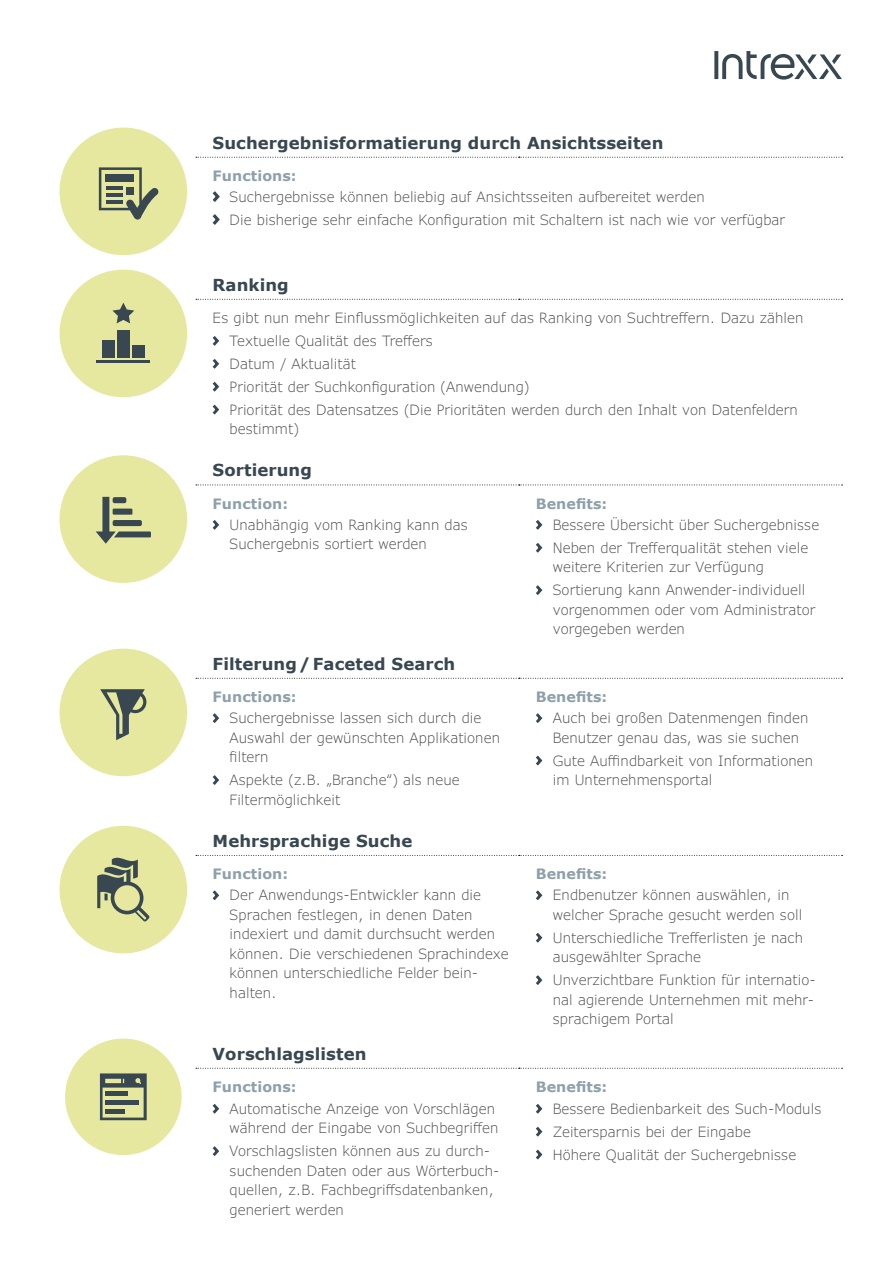
<style>
.page{position:relative;width:893px;height:1263px;background:#fff}
.page>*{position:absolute;margin:0;border:0;box-sizing:border-box;transform-origin:0 0}
.t1{font:700 16.5px "Verdana";letter-spacing:.005em;color:#384750}
.t2{font:300 14.25px/19.5px "Verdana Pro";letter-spacing:.005em;color:#4b4b4a}
.t3{font:700 14.25px "Verdana";letter-spacing:.005em;color:#8ea0ab}
</style>
<div class="page">
<svg style="left:714px;top:51px;width:128px;height:29px"></svg>
<svg style="left:196px;top:299px;width:647px;height:1px"></svg>
<svg style="left:196px;top:485px;width:647px;height:1px"></svg>
<svg style="left:196px;top:678px;width:647px;height:1px"></svg>
<svg style="left:196px;top:157px;width:647px;height:1px"></svg>
<svg style="left:196px;top:1068px;width:647px;height:1px"></svg>
<svg style="left:196px;top:855px;width:647px;height:1px"></svg>
<div style="left:60px;top:128px;width:127px;height:127px;background:#e5e89e;border-radius:50%"></div>
<svg style="left:212px;top:191px;width:8px;height:11px"></svg>
<svg style="left:212px;top:214px;width:8px;height:11px"></svg>
<div style="left:60px;top:270px;width:127px;height:127px;background:#e5e89e;border-radius:50%"></div>
<svg style="left:212px;top:336px;width:7px;height:10px"></svg>
<svg style="left:212px;top:359px;width:8px;height:10px"></svg>
<svg style="left:212px;top:381px;width:8px;height:11px"></svg>
<svg style="left:212px;top:404px;width:8px;height:11px"></svg>
<div style="left:60px;top:455px;width:127px;height:128px;background:#e5e89e;border-radius:50%"></div>
<svg style="left:212px;top:520px;width:8px;height:10px"></svg>
<svg style="left:536px;top:520px;width:7px;height:10px"></svg>
<svg style="left:536px;top:543px;width:7px;height:10px"></svg>
<svg style="left:536px;top:585px;width:7px;height:10px"></svg>
<div style="left:60px;top:649px;width:127px;height:127px;background:#e5e89e;border-radius:50%"></div>
<svg style="left:212px;top:713px;width:8px;height:10px"></svg>
<svg style="left:212px;top:775px;width:7px;height:10px"></svg>
<svg style="left:536px;top:713px;width:7px;height:10px"></svg>
<svg style="left:536px;top:755px;width:7px;height:11px"></svg>
<div style="left:60px;top:826px;width:127px;height:127px;background:#e5e89e;border-radius:50%"></div>
<svg style="left:212px;top:890px;width:8px;height:11px"></svg>
<svg style="left:536px;top:890px;width:7px;height:11px"></svg>
<svg style="left:536px;top:933px;width:7px;height:10px"></svg>
<svg style="left:536px;top:975px;width:7px;height:10px"></svg>
<div style="left:65px;top:1038px;width:117px;height:117px;background:#e5e89e;border-radius:50%"></div>
<svg style="left:212px;top:1104px;width:8px;height:10px"></svg>
<svg style="left:212px;top:1146px;width:8px;height:10px"></svg>
<svg style="left:536px;top:1104px;width:7px;height:10px"></svg>
<svg style="left:536px;top:1126px;width:7px;height:11px"></svg>
<svg style="left:536px;top:1149px;width:7px;height:11px"></svg>
<div style="left:117px;top:330px;width:13px;height:27px;background:#384750"></div>
<div style="left:102px;top:340px;width:13px;height:17px;background:#384750"></div>
<div style="left:132px;top:345px;width:13px;height:12px;background:#384750"></div>
<hr style="left:97px;top:360px;width:53px;height:2px;background:#384750">
<svg style="left:112px;top:303px;width:22px;height:20px"></svg>
<svg style="left:96px;top:497px;width:55px;height:47px"></svg>
<svg style="left:100px;top:689px;width:46px;height:51px"></svg>
<svg style="left:97px;top:857px;width:53px;height:65px"></svg>
<svg style="left:100px;top:1073px;width:47px;height:47px"></svg>
<div style="left:105px;top:1091px;width:23px;height:5px;background:#384750"></div>
<div style="left:105px;top:1100px;width:34px;height:5px;background:#384750"></div>
<div style="left:105px;top:1109px;width:20px;height:5px;background:#384750"></div>
<svg style="left:99px;top:167px;width:60px;height:53px"></svg>
<p class="t1" style="left:213px;top:132px;width:452px">Suchergebnisformatierung durch Ansichtsseiten</p>
<p class="t3" style="left:213px;top:166px;width:86px">Functions:</p>
<p class="t2" style="left:230px;top:186px;width:557px;line-height:23px">Suchergebnisse können beliebig auf Ansichtsseiten aufbereitet werden<br>Die bisherige sehr einfache Konfiguration mit Schaltern ist nach wie vor verfügbar</p>
<p class="t1" style="left:213px;top:274px;width:78px">Ranking</p>
<p class="t2" style="left:230px;top:306px;width:575px;line-height:23px;text-indent:-17px">Es gibt nun mehr Einflussmöglichkeiten auf das Ranking von Suchtreffern. Dazu zählen Textuelle Qualität des Treffers<br>Datum / Aktualität<br>Priorität der Suchkonfiguration (Anwendung)<br>Priorität des Datensatzes (Die Prioritäten werden durch den Inhalt von Datenfeldern</p>
<p class="t2" style="left:230px;top:419px;width:71px">bestimmt)</p>
<p class="t1" style="left:213px;top:460px;width:101px">Sortierung</p>
<p class="t3" style="left:213px;top:494px;width:77px">Function:</p>
<p class="t2" style="left:230px;top:515px;width:240px">Unabhängig vom Ranking kann das<br>Suchergebnis sortiert werden</p>
<p class="t3" style="left:536px;top:494px;width:73px">Benefits:</p>
<p class="t2" style="left:553px;top:513px;width:268px;line-height:23px">Bessere Übersicht über Suchergebnisse<br>Neben der Trefferqualität stehen viele</p>
<p class="t2" style="left:553px;top:556px;width:254px;line-height:23px">weitere Kriterien zur Verfügung<br>Sortierung kann Anwender-individuell</p>
<p class="t2" style="left:553px;top:600px;width:264px">vorgenommen oder vom Administrator vorgegeben werden</p>
<p class="t1" style="left:213px;top:653px;width:244px">Filterung/Faceted Search</p>
<p class="t3" style="left:213px;top:687px;width:86px">Functions:</p>
<p class="t2" style="left:230px;top:708px;width:272px">Suchergebnisse lassen sich durch die<br>Auswahl der gewünschten Applikationen filtern</p>
<p class="t2" style="left:230px;top:770px;width:231px">Aspekte (z.B. „Branche“) als neue<br>Filtermöglichkeit</p>
<p class="t1" style="left:213px;top:830px;width:201px">Mehrsprachige Suche</p>
<p class="t3" style="left:213px;top:865px;width:77px">Function:</p>
<p class="t2" style="left:230px;top:885px;width:281px">Der Anwendungs-Entwickler kann die Sprachen festlegen, in denen Daten indexiert und damit durchsucht werden können. Die verschiedenen Sprachindexe können unterschiedliche Felder bein&shy;halten.</p>
<p class="t1" style="left:213px;top:1043px;width:155px">Vorschlagslisten</p>
<p class="t3" style="left:213px;top:1077px;width:86px">Functions:</p>
<p class="t2" style="left:230px;top:1099px;width:270px">Automatische Anzeige von Vorschlägen während der Eingabe von Suchbegriffen</p>
<p class="t2" style="left:230px;top:1141px;width:271px">Vorschlagslisten können aus zu durch&shy;suchenden Daten oder aus Wörterbuch&shy;quellen, z.B. Fachbegriffsdatenbanken, generiert werden</p>
<p class="t3" style="left:536px;top:687px;width:73px">Benefits:</p>
<p class="t2" style="left:553px;top:708px;width:257px">Auch bei großen Datenmengen finden<br>Benutzer genau das, was sie suchen</p>
<p class="t2" style="left:553px;top:751px;width:262px">Gute Auffindbarkeit von Informationen im Unternehmensportal</p>
<p class="t3" style="left:536px;top:864px;width:73px">Benefits:</p>
<p class="t2" style="left:553px;top:885px;width:251px">Endbenutzer können auswählen, in welcher Sprache gesucht werden soll</p>
<p class="t2" style="left:553px;top:928px;width:252px">Unterschiedliche Trefferlisten je nach ausgewählter Sprache</p>
<p class="t2" style="left:553px;top:970px;width:264px;text-align:justify">Unverzichtbare Funktion für internatio&shy;nal agierende Unternehmen mit mehr&shy;sprachigem Portal</p>
<p class="t3" style="left:536px;top:1077px;width:73px">Benefits:</p>
<p class="t2" style="left:553px;top:1097px;width:270px;line-height:23px">Bessere Bedienbarkeit des Such-Moduls<br>Zeitersparnis bei der Eingabe<br>Höhere Qualität der Suchergebnisse</p>
</div>
